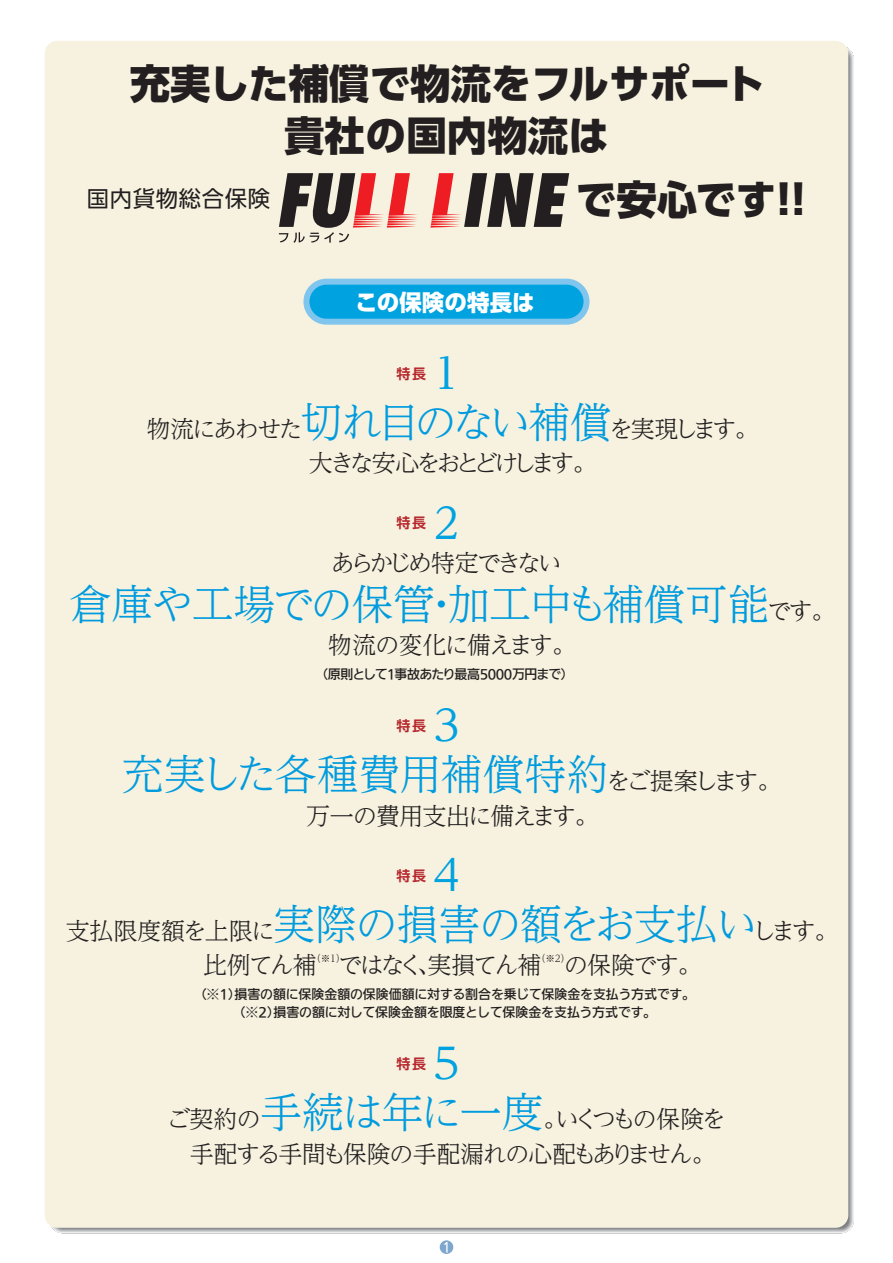
<style>
.page{position:relative;width:893px;height:1263px;background:#fff}
.page>*{position:absolute;margin:0;border:0;box-sizing:border-box;transform-origin:0 0}
.t1{font:42.45px "UD Reimin Pro Regular 90 pv RKSJ H";color:#00a2df}
.t2{font:42px "UD Reimin Pro Light 90 pv RKSJ H";letter-spacing:-.02em;color:#009bde}
.t3{font:42px "UD Reimin Pro Light 90 pv RKSJ H";color:#009bde}
.t4{font:40.5px/52.5px "UD Shin Go Pro Heavy 90 pv RKSJ H";color:#231f20;text-align:center}
.t5{font:24px/34.5px "UD Reimin Pro Light 90 pv RKSJ H";letter-spacing:-.06em;color:#231f20}
.t6{font:24px/34.5px "UD Reimin Pro Light 90 pv RKSJ H";letter-spacing:-.13em;color:#231f20;text-align:center}
.t7{font:24px "UD Reimin Pro Light 90 pv RKSJ H";letter-spacing:-.08em;color:#231f20}
.t8{font:24px "UD Reimin Pro Light 90 pv RKSJ H";letter-spacing:-.04em;color:#231f20}
.t9{font:24px "UD Reimin Pro Light 90 pv RKSJ H";letter-spacing:-.15em;color:#231f20}
.t10{font:24px "UD Reimin Pro Light 90 pv RKSJ H";letter-spacing:-.12em;color:#231f20}
.t11{font:22.5px "UD Shin Go Pro Heavy 90 pv RKSJ H";color:#fff}
.t12{font:22.35px "UD Shin Go Pro Regular 90 pv RKSJ H";letter-spacing:.03em;color:#231f20}
.t13{font:13.95px "UD Shin Go Pro De Bold 90 pv RKSJ H";letter-spacing:.13em;color:#b7282e}
.t14{font:12.9px/18px "Iwa UD Go Hon Pro Md 90 pv RKSJ H";letter-spacing:-.015em;color:#231f20;text-align:center}
.t15{font:12.9px "Iwa UD Go Hon Pro Md 90 pv RKSJ H";letter-spacing:-.06em;color:#231f20}
.t16{font:12.9px "Iwa UD Go Hon Pro Md 90 pv RKSJ H";color:#fff;scale:.87 1}
.t17{font:9.6px "UD Reimin Pro Light 90 pv RKSJ H";color:#231f20}
.s1{font-size:42px;color:#009bde}
.s2{font-size:24px;color:#231f20}
</style>
<div class="page">
<div style="left:45px;top:41px;width:803px;height:1187px;background:#f6f2df;border-radius:13px"></div>
<div style="left:303px;top:279px;width:286px;height:46px;border:12px solid #80c5ed;border-radius:17px"></div>
<div style="left:309px;top:285px;width:274px;height:34px;background:#00a2df;border-radius:17px"></div>
<svg style="left:430px;top:173px;width:139px;height:55px"></svg>
<svg style="left:279px;top:173px;width:139px;height:70px"></svg>
<svg style="left:439px;top:1242px;width:15px;height:12px"></svg>
<div style="left:440px;top:1240px;width:13px;height:14px;background:#7ea6cf;border-radius:50%"></div>
<p class="t4" style="left:130px;top:63px;width:637px">充実した補償で物流をフルサポート貴社の国内物流は</p>
<p class="t12" style="left:87px;top:190px;width:185px">国内貨物総合保険</p>
<p class="t4" style="left:576px;top:179px;width:244px">で安心です！！</p>
<p class="t11" style="left:355px;top:294px;width:181px">この保険の特長は</p>
<p class="t13" style="left:396px;top:368px;width:31px">特長</p>
<p class="t1" style="left:433px;top:357px;width:28px">1</p>
<p class="t6" style="left:147px;top:415px;width:614px">物流にあわせた<span class="s1">切れ目のない補償</span>を実現します。大きな安心をおとどけします。</p>
<p class="t13" style="left:396px;top:518px;width:31px">特長</p>
<p class="t1" style="left:433px;top:507px;width:28px">2</p>
<p class="t9" style="left:331px;top:554px;width:232px">あらかじめ特定できない</p>
<p class="t2" style="left:70px;top:588px;width:767px">倉庫や工場での保管・加工中も補償可能<span class="s2">です。</span></p>
<p class="t7" style="left:328px;top:636px;width:249px">物流の変化に備えます。</p>
<p class="t15" style="left:315px;top:670px;width:260px">（原則として1事故あたり最高5000万円まで）</p>
<p class="t13" style="left:396px;top:721px;width:31px">特長</p>
<p class="t1" style="left:433px;top:709px;width:28px">3</p>
<p class="t3" style="left:122px;top:758px;width:661px">充実した各種費用補償特約<span class="s2">をご提案します。</span></p>
<p class="t8" style="left:306px;top:807px;width:294px">万一の費用支出に備えます。</p>
<p class="t13" style="left:396px;top:870px;width:31px">特長</p>
<p class="t1" style="left:433px;top:859px;width:28px">4</p>
<p class="t5" style="left:203px;top:917px;width:637px;text-indent:-137px">支払限度額を上限に<span class="s1">実際の損害の額をお支払い</span>します。比例てん補</p>
<p class="t17" style="left:311px;top:955px;width:35px">（※1）</p>
<p class="t10" style="left:338px;top:956px;width:205px">ではなく、実損てん補</p>
<p class="t17" style="left:536px;top:955px;width:36px">（※2）</p>
<p class="t7" style="left:564px;top:956px;width:139px">の保険です。</p>
<p class="t14" style="left:194px;top:987px;width:503px">（※1）損害の額に保険金額の保険価額に対する割合を乗じて保険金を支払う方式です。（※2）損害の額に対して保険金額を限度として保険金を支払う方式です。</p>
<p class="t13" style="left:396px;top:1058px;width:31px">特長</p>
<p class="t1" style="left:433px;top:1047px;width:28px">5</p>
<p class="t5" style="left:167px;top:1105px;width:560px;text-align:center">ご契約の<span class="s1">手続は年に一度</span>。いくつもの保険を手配する手間も保険の手配漏れの心配もありません。</p>
<p class="t16" style="left:443px;top:1242px;width:10px">1</p>
</div>
